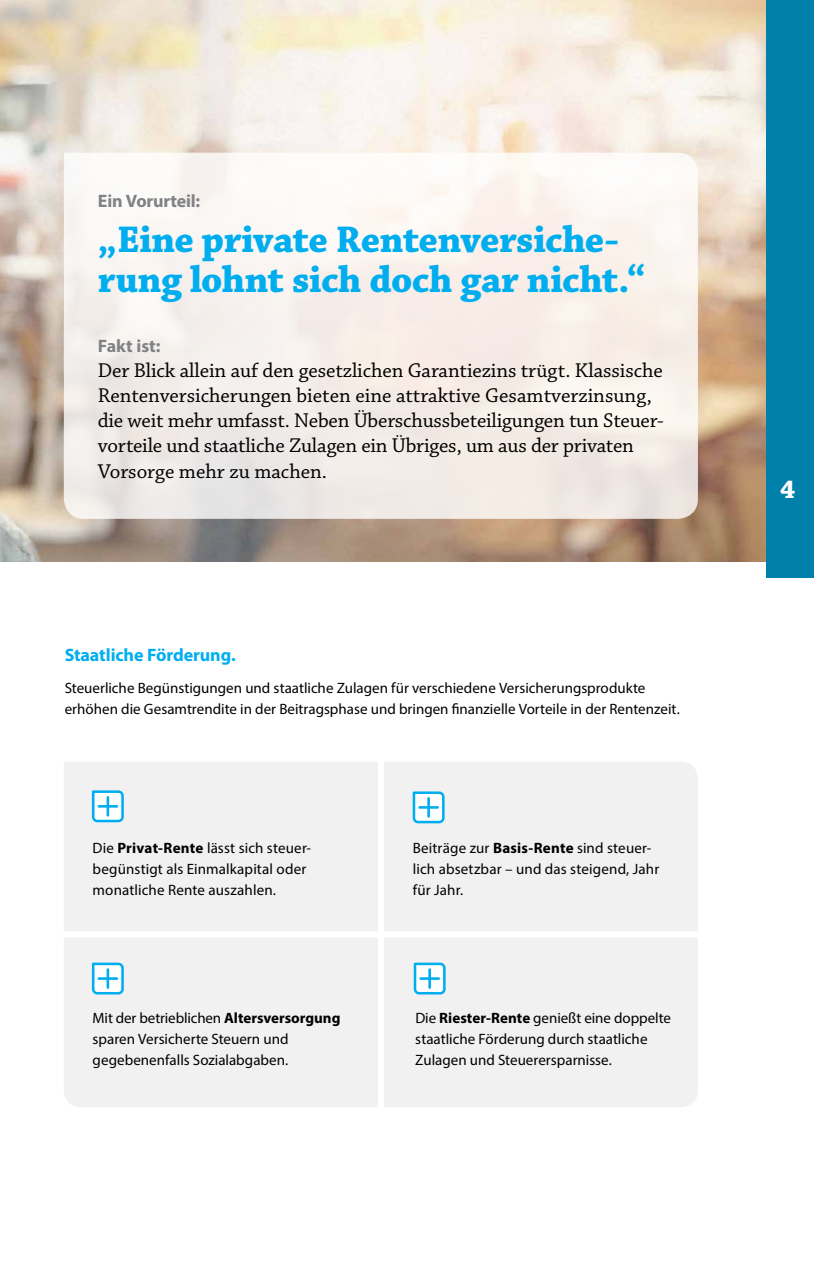
<style>
.page{position:relative;width:814px;height:1261px;background:#fff}
.page>*{position:absolute;margin:0;border:0;box-sizing:border-box;transform-origin:0 0}
.t1{font:700 39px/39.5px "Chaparral Pro";letter-spacing:-.015em;color:#00aeef}
.t2{font:700 27px "Chaparral Pro";color:#fff}
.t3{font:21px/25.2px "Chaparral Pro";letter-spacing:-.005em;color:#000}
.t4{font:700 18px "Myriad Pro";letter-spacing:-.01em;color:#808285}
.t5{font:700 18px "Myriad Pro";letter-spacing:-.005em;color:#00aeef}
.t6{font:15px/21.3px "Myriad Pro";color:#000}
.s1{font-weight:700}
</style>
<div class="page">
<img style="left:0;top:0;width:765px;height:561px">
<svg style="left:64px;top:153px;width:633px;height:366px;fill:#f7efea"></svg>
<div style="left:64px;top:762px;width:633px;height:345px;background:#f1f1f2"></div>
<div style="left:58px;top:931px;width:643px;height:6px;background:#fff"></div>
<div style="left:378px;top:742px;width:6px;height:374px;background:#fff"></div>
<svg style="left:92px;top:790px;width:32px;height:32px"></svg>
<svg style="left:412px;top:791px;width:32px;height:32px"></svg>
<svg style="left:92px;top:962px;width:32px;height:32px"></svg>
<svg style="left:413px;top:962px;width:32px;height:32px"></svg>
<div style="left:765px;top:0;width:48px;height:577px;background:#0080aa"></div>
<p class="t4" style="left:98px;top:189px;width:104px">Ein Vorurteil:</p>
<h1 class="t1" style="left:98px;top:222px;width:548px">„Eine private Rentenversiche&shy;rung lohnt sich doch gar nicht.“</h1>
<p class="t4" style="left:98px;top:334px;width:64px">Fakt ist:</p>
<p class="t3" style="left:98px;top:358px;width:567px">Der Blick allein auf den gesetzlichen Garantiezins trügt. Klassische Rentenversicherungen bieten eine attraktive Gesamtverzinsung, die weit mehr umfasst. Neben Überschussbeteiligungen tun Steuer&shy;vorteile und staatliche Zulagen ein Übriges, um aus der privaten Vorsorge mehr zu machen.</p>
<p class="t5" style="left:65px;top:643px;width:173px">Staatliche Förderung.</p>
<p class="t6" style="left:65px;top:677px;width:616px">Steuerliche Begünstigungen und staatliche Zulagen für verschiedene Versicherungsprodukte erhöhen die Gesamtrendite in der Beitragsphase und bringen finanzielle Vorteile in der Rentenzeit.</p>
<p class="t6" style="left:92px;top:837px;width:216px;text-align:justify">Die <span class="s1">Privat-Rente</span> lässt sich steuer--------------- begünstigt als Einmalkapital oder monatliche Rente auszahlen.</p>
<p class="t6" style="left:412px;top:837px;width:248px">Beiträge zur <span class="s1">Basis-Rente</span> sind steuer&shy;lich absetzbar – und das steigend, Jahr für Jahr.</p>
<p class="t6" style="left:93px;top:1007px;width:249px">Mit der betrieblichen <span class="s1">Altersversorgung </span>sparen Versicherte Steuern und gegebenenfalls Sozialabgaben.</p>
<p class="t6" style="left:415px;top:1007px;width:257px">Die <span class="s1">Riester-Rente</span> genießt eine doppelte staatliche Förderung durch staatliche<br>Zulagen und Steuerersparnisse.</p>
<h2 class="t2" style="left:780px;top:474px;width:17px">4</h2>
</div>
